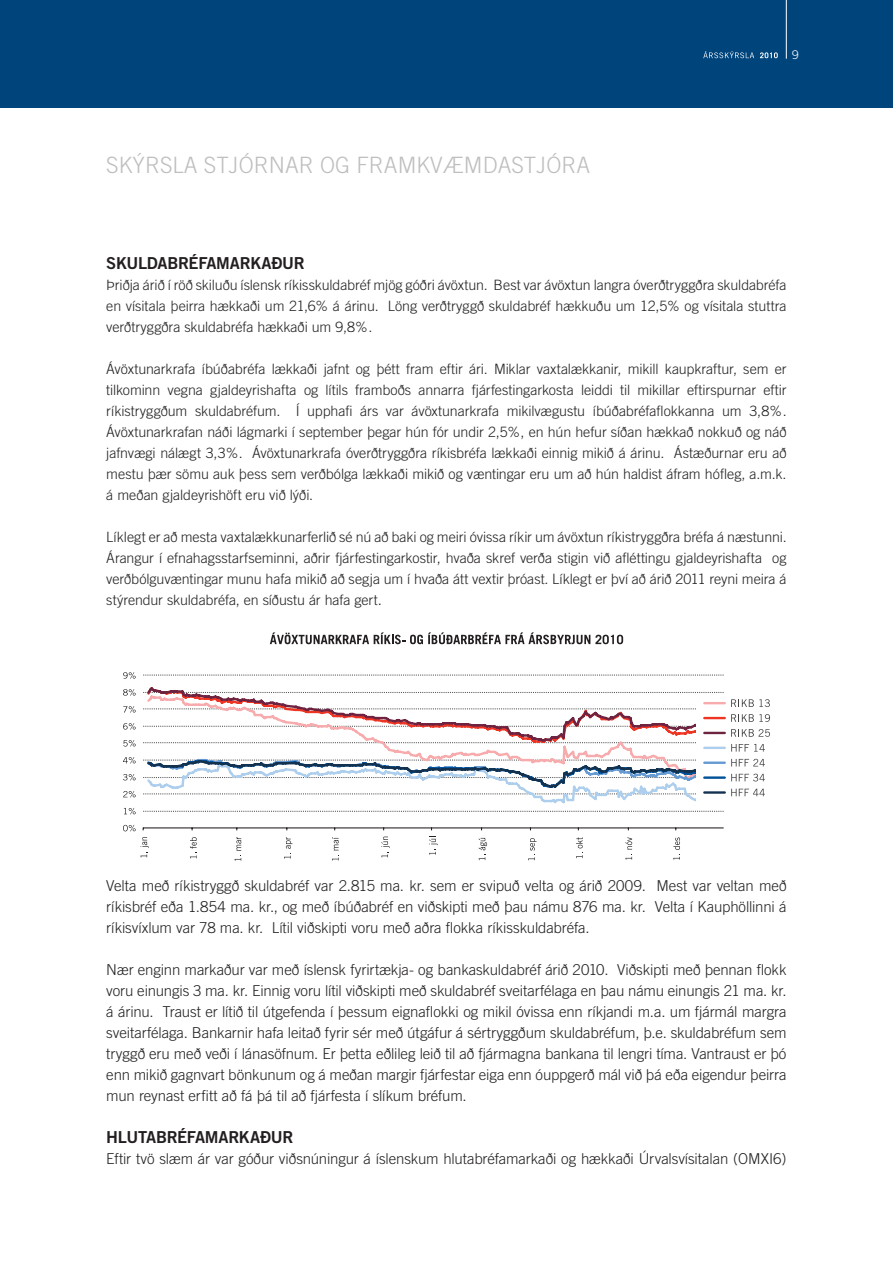
<style>
.page{position:relative;width:893px;height:1263px;background:#fff}
.page>*{position:absolute;margin:0;border:0;box-sizing:border-box;transform-origin:0 0}
.t1{font:300 22.5px "Trade Gothic";color:#bcbec0}
.t2{font:16.5px "Trade Gothic Bold Two";letter-spacing:-.02em;color:#231f20}
.t3{font:300 15px/21px "Trade Gothic";letter-spacing:-.005em;color:#231f20;text-align:justify}
.t4{font:300 14.25px/21px "Trade Gothic";letter-spacing:-.005em;color:#231f20;text-align:justify}
.t5{font:300 12px "Trade Gothic";color:#fff}
.s1{font-size:15px}
</style>
<div class="page">
<div style="left:0;top:0;width:893px;height:108px;background:#00447c"></div>
<hr style="left:786px;top:0;width:1px;height:59px;background:#fff">
<svg style="left:703px;top:51px;width:51px;height:7px"></svg>
<svg style="left:760px;top:52px;width:18px;height:6px"></svg>
<svg style="left:143px;top:674px;width:581px;height:2px"></svg>
<svg style="left:143px;top:811px;width:581px;height:1px"></svg>
<hr style="left:143px;top:827px;width:581px;height:1px;background:#231f20">
<svg style="left:123px;top:825px;width:13px;height:6px"></svg>
<svg style="left:124px;top:808px;width:12px;height:6px"></svg>
<svg style="left:123px;top:791px;width:13px;height:6px"></svg>
<svg style="left:123px;top:774px;width:13px;height:6px"></svg>
<svg style="left:123px;top:757px;width:13px;height:6px"></svg>
<svg style="left:123px;top:740px;width:13px;height:6px"></svg>
<svg style="left:123px;top:723px;width:13px;height:7px"></svg>
<svg style="left:123px;top:706px;width:13px;height:7px"></svg>
<svg style="left:123px;top:689px;width:13px;height:7px"></svg>
<svg style="left:123px;top:672px;width:13px;height:7px"></svg>
<svg style="left:140px;top:837px;width:9px;height:20px"></svg>
<svg style="left:190px;top:837px;width:7px;height:21px"></svg>
<svg style="left:235px;top:837px;width:6px;height:24px"></svg>
<svg style="left:284px;top:837px;width:8px;height:22px"></svg>
<svg style="left:332px;top:837px;width:7px;height:23px"></svg>
<svg style="left:381px;top:837px;width:9px;height:20px"></svg>
<svg style="left:429px;top:836px;width:9px;height:19px"></svg>
<svg style="left:479px;top:838px;width:8px;height:22px"></svg>
<svg style="left:528px;top:838px;width:8px;height:22px"></svg>
<svg style="left:576px;top:837px;width:7px;height:21px"></svg>
<svg style="left:625px;top:837px;width:7px;height:23px"></svg>
<svg style="left:673px;top:837px;width:7px;height:23px"></svg>
<svg style="left:143px;top:687px;width:627px;height:117px"></svg>
<svg style="left:270px;top:632px;width:353px;height:12px"></svg>
<h1 class="t1" style="left:106px;top:152px;width:485px">SKÝRSLA STJÓRNAR OG FRAMKVÆMDASTJÓRA</h1>
<p class="t5" style="left:792px;top:47px;width:8px">9</p>
<p class="t2" style="left:106px;top:252px;width:200px">SKULDABRÉFAMARKAÐUR</p>
<p class="t4" style="left:106px;top:274px;width:682px">Þriðja árið í röð skiluðu íslensk ríkisskuldabréf mjög góðri ávöxtun. Best var ávöxtun langra óverðtryggðra skuldabréfa en vísitala þeirra hækkaði um 21,6% á árinu. Löng verðtryggð skuldabréf hækkuðu um 12,5% og vísitala stuttra verðtryggðra skuldabréfa hækkaði um 9,8%.</p>
<p class="t4" style="left:106px;top:358px;width:682px">Ávöxtunarkrafa íbúðabréfa lækkaði jafnt og þétt fram eftir ári. Miklar vaxtalækkanir, mikill kaupkraftur, sem er tilkominn vegna gjaldeyrishafta og lítils framboðs annarra fjárfestingarkosta leiddi til mikillar eftirspurnar eftir ríkistryggðum skuldabréfum. Í upphafi árs var ávöxtunarkrafa mikilvægustu íbúðabréfaflokkanna um 3,8%.<br>Ávöxtunarkrafan náði lágmarki í september þegar hún fór undir 2,5%, en hún hefur síðan hækkað nokkuð og náð jafnvægi nálægt 3,3%. Ávöxtunarkrafa óverðtryggðra ríkisbréfa lækkaði einnig mikið á árinu. Ástæðurnar eru að mestu þær sömu auk þess sem verðbólga lækkaði mikið og væntingar eru um að hún haldist áfram hófleg, a.m.k. á meðan gjaldeyrishöft eru við lýði.</p>
<p class="t4" style="left:106px;top:526px;width:682px">Líklegt er að mesta vaxtalækkunarferlið sé nú að baki og meiri óvissa ríkir um ávöxtun ríkistryggðra bréfa á næstunni.<br>Árangur í efnahagsstarfseminni, aðrir fjárfestingarkostir, hvaða skref verða stigin við afléttingu gjaldeyrishafta og verðbólguvæntingar munu hafa mikið að segja um í hvaða átt vextir þróast. Líklegt er því að árið 2011 reyni meira á stýrendur skuldabréfa, en síðustu ár hafa gert<span class="s1">.</span></p>
<p class="t3" style="left:106px;top:875px;width:682px">Velta með ríkistryggð skuldabréf var 2.815 ma. kr. sem er svipuð velta og árið 2009. Mest var veltan með ríkisbréf eða 1.854 ma. kr., og með íbúðabréf en viðskipti með þau námu 876 ma. kr. Velta í Kauphöllinni á ríkisvíxlum var 78 ma. kr. Lítil viðskipti voru með aðra flokka ríkisskuldabréfa.</p>
<p class="t3" style="left:106px;top:959px;width:682px">Nær enginn markaður var með íslensk fyrirtækja- og bankaskuldabréf árið 2010. Viðskipti með þennan flokk voru einungis 3 ma. kr. Einnig voru lítil viðskipti með skuldabréf sveitarfélaga en þau námu einungis 21 ma. kr. á árinu. Traust er lítið til útgefenda í þessum eignaflokki og mikil óvissa enn ríkjandi m.a. um fjármál margra sveitarfélaga. Bankarnir hafa leitað fyrir sér með útgáfur á sértryggðum skuldabréfum, þ.e. skuldabréfum sem tryggð eru með veði í lánasöfnum. Er þetta eðlileg leið til að fjármagna bankana til lengri tíma. Vantraust er þó enn mikið gagnvart bönkunum og á meðan margir fjárfestar eiga enn óuppgerð mál við þá eða eigendur þeirra mun reynast erfitt að fá þá til að fjárfesta í slíkum bréfum.</p>
<p class="t2" style="left:106px;top:1127px;width:189px">HLUTABRÉFAMARKAÐUR</p>
<p class="t3" style="left:106px;top:1148px;width:682px">Eftir tvö slæm ár var góður viðsnúningur á íslenskum hlutabréfamarkaði og hækkaði Úrvalsvísitalan (OMXI6)</p>
</div>
